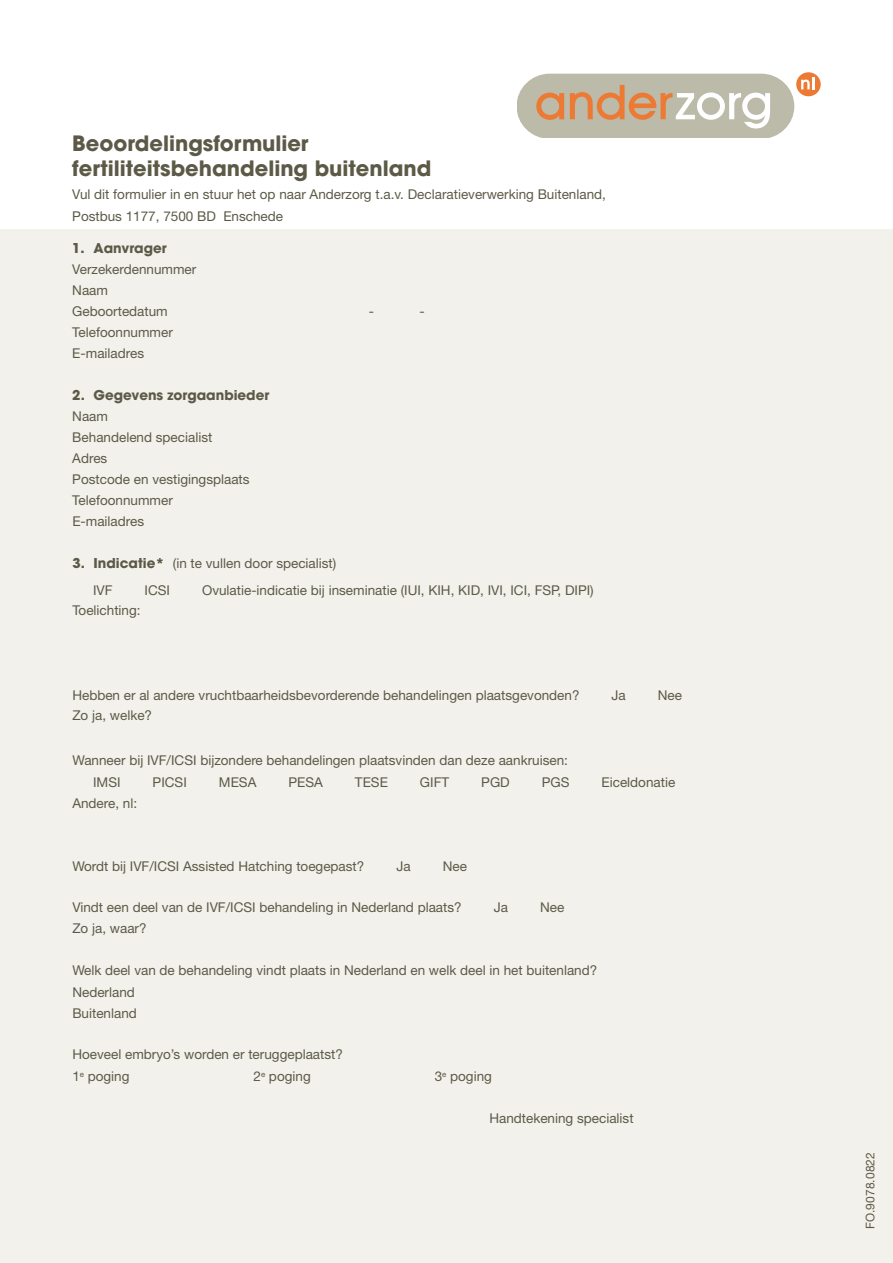
<style>
.page{position:relative;width:893px;height:1263px;background:#fff}
.page>*{position:absolute;margin:0;border:0;box-sizing:border-box;transform-origin:0 0}
.t1{font:700 21px/25.5px "Avant Garde";color:#5c5a47}
.t2{font:13.5px/21px "Helvetica Neue";color:#5c5a47}
.t3{font:700 13.5px "Avant Garde";color:#5c5a47}
.t4{font:12px "Helvetica Neue";letter-spacing:.01em;color:#5c5a47}
.s1{font-family:"Avant Garde";font-weight:700}
</style>
<div class="page">
<div style="left:0;top:230px;width:893px;height:1033px;background:#f2f1ec"></div>
<svg style="left:796px;top:72px;width:25px;height:24px"></svg>
<svg style="left:801px;top:77px;width:13px;height:12px"></svg>
<svg style="left:517px;top:74px;width:277px;height:64px;background:#c8bca8"></svg>
<h1 class="t1" style="left:72px;top:130px;width:361px">Beoordelingsformulier fertiliteitsbehandeling buitenland</h1>
<p class="t2" style="left:72px;top:183px;width:535px;line-height:22.5px">Vul dit formulier in en stuur het op naar Anderzorg t.a.v. Declaratieverwerking Buitenland,<br>Postbus 1177, 7500 BD Enschede</p>
<p class="t3" style="left:72px;top:239px;width:96px">1. Aanvrager</p>
<p class="t2" style="left:72px;top:259px;width:126px">Verzekerdennummer<br>Naam<br>Geboortedatum</p>
<p class="t2" style="left:369px;top:301px;width:7px">-</p>
<p class="t2" style="left:419px;top:301px;width:7px">-</p>
<p class="t2" style="left:72px;top:322px;width:102px">Telefoonnummer<br>E-mailadres</p>
<p class="t3" style="left:72px;top:386px;width:198px">2. Gegevens zorgaanbieder</p>
<p class="t2" style="left:72px;top:406px;width:179px">Naam<br>Behandelend specialist<br>Adres<br>Postcode en vestigingsplaats<br>Telefoonnummer<br>E-mailadres</p>
<p class="t2" style="left:93px;top:550px;width:245px;line-height:27px;text-indent:-21px"><span class="s1">3. Indicatie*</span> (in te vullen door specialist)<br>IVF</p>
<p class="t2" style="left:145px;top:580px;width:27px">ICSI</p>
<p class="t2" style="left:202px;top:580px;width:393px">Ovulatie-indicatie bij inseminatie (IUI, KIH, KID, IVI, ICI, FSP, DIPI)</p>
<p class="t2" style="left:72px;top:599px;width:70px">Toelichting:</p>
<p class="t2" style="left:72px;top:685px;width:509px">Hebben er al andere vruchtbaarheidsbevorderende behandelingen plaatsgevonden?</p>
<p class="t2" style="left:611px;top:685px;width:16px">Ja</p>
<p class="t2" style="left:658px;top:685px;width:26px">Nee</p>
<p class="t2" style="left:72px;top:704px;width:81px">Zo ja, welke?</p>
<p class="t2" style="left:93px;top:748px;width:476px;line-height:22.5px;text-indent:-21px">Wanneer bij IVF/ICSI bijzondere behandelingen plaatsvinden dan deze aankruisen:<br>IMSI</p>
<p class="t2" style="left:153px;top:772px;width:36px">PICSI</p>
<p class="t2" style="left:219px;top:772px;width:39px">MESA</p>
<p class="t2" style="left:288px;top:772px;width:36px">PESA</p>
<p class="t2" style="left:355px;top:772px;width:34px">TESE</p>
<p class="t2" style="left:420px;top:772px;width:31px">GIFT</p>
<p class="t2" style="left:481px;top:772px;width:30px">PGD</p>
<p class="t2" style="left:542px;top:772px;width:29px">PGS</p>
<p class="t2" style="left:601px;top:772px;width:75px">Eiceldonatie</p>
<p class="t2" style="left:72px;top:793px;width:66px">Andere, nl:</p>
<p class="t2" style="left:72px;top:856px;width:294px">Wordt bij IVF/ICSI Assisted Hatching toegepast?</p>
<p class="t2" style="left:396px;top:856px;width:16px">Ja</p>
<p class="t2" style="left:443px;top:856px;width:26px">Nee</p>
<p class="t2" style="left:72px;top:896px;width:391px">Vindt een deel van de IVF/ICSI behandeling in Nederland plaats?</p>
<p class="t2" style="left:494px;top:896px;width:16px">Ja</p>
<p class="t2" style="left:540px;top:896px;width:26px">Nee</p>
<p class="t2" style="left:72px;top:917px;width:76px">Zo ja, waar?</p>
<p class="t2" style="left:72px;top:958px;width:526px;line-height:22.5px">Welk deel van de behandeling vindt plaats in Nederland en welk deel in het buitenland?<br>Nederland</p>
<p class="t2" style="left:72px;top:1003px;width:66px">Buitenland</p>
<p class="t2" style="left:72px;top:1042px;width:272px;line-height:22.5px">Hoeveel embryo’s worden er teruggeplaatst?<br>1<sup>e</sup> poging</p>
<p class="t2" style="left:253px;top:1066px;width:59px">2<sup>e</sup> poging</p>
<p class="t2" style="left:435px;top:1066px;width:59px">3<sup>e</sup> poging</p>
<p class="t2" style="left:489px;top:1108px;width:146px">Handtekening specialist</p>
<p class="t4" style="left:863px;top:1229px;width:79px;rotate:-90deg">FO.9078.0822</p>
</div>
